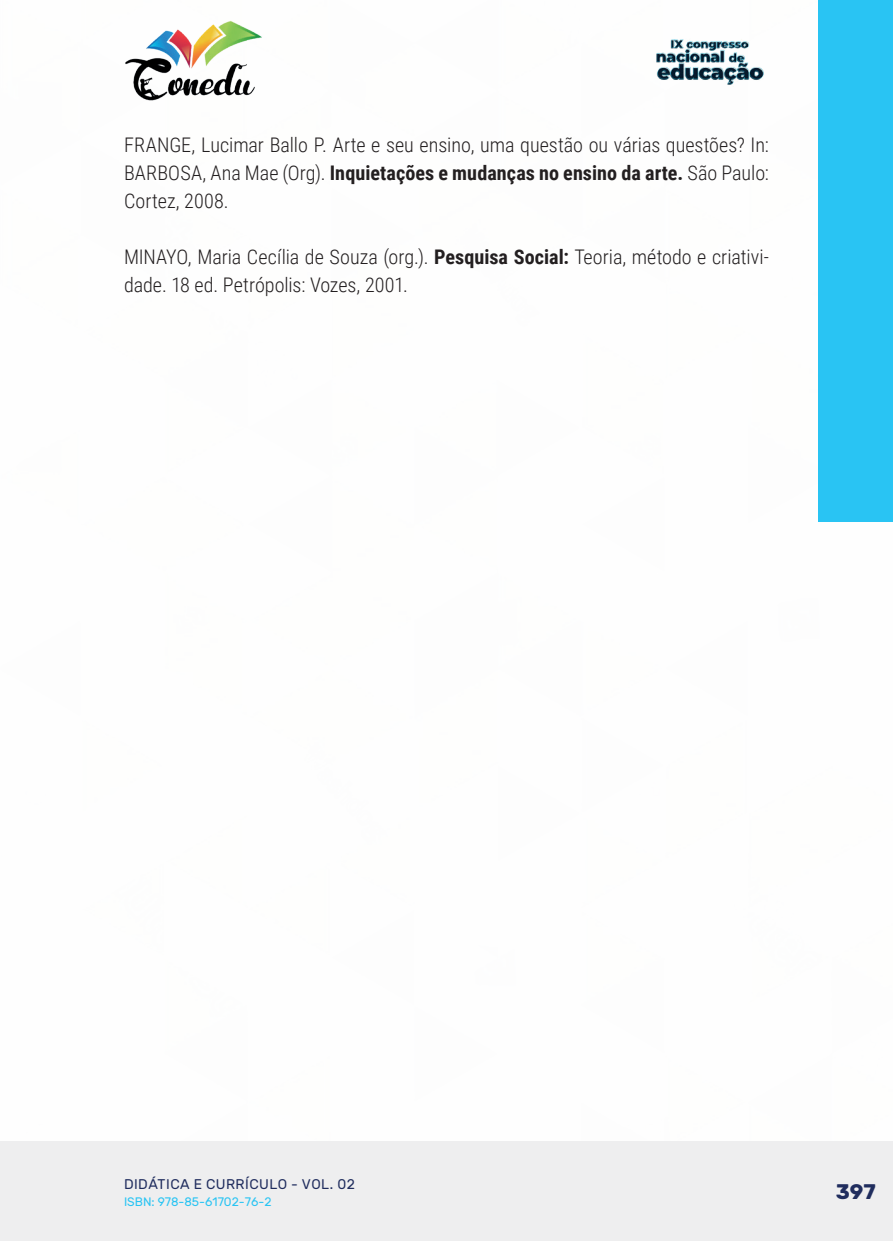
<style>
.page{position:relative;width:893px;height:1241px;background:#fff}
.page>*{position:absolute;margin:0;border:0;box-sizing:border-box;transform-origin:0 0}
.t1{font:700 21px "Rubik";color:#202d5e}
._17_REFERENCIAS{font:300 20.12px/28px "Roboto Condensed";color:#231f20;text-align:justify}
.t2{font:14px "Rubik";letter-spacing:.035em;color:#202d5e}
.t3{font:12.25px "Rubik";color:#29c4f3}
.s1{font-weight:700}
</style>
<div class="page">
<div style="left:0;top:1141px;width:893px;height:99px;background:#eeeeef"></div>
<div style="left:819px;top:0;width:74px;height:521px;background:#29c4f3"></div>
<img style="left:125px;top:20px;width:137px;height:81px">
<img style="left:656px;top:39px;width:108px;height:46px">
<p class="_17_REFERENCIAS" style="left:124px;top:130px;width:646px">FRANGE, Lucimar Ballo P. Arte e seu ensino, uma questão ou várias questões? In:<br>BARBOSA, Ana Mae (Org). <span class="s1">Inquietações e mudanças no ensino da arte.</span> São Paulo:<br>Cortez, 2008.</p>
<p class="_17_REFERENCIAS" style="left:124px;top:242px;width:646px">MINAYO, Maria Cecília de Souza (org.). <span class="s1">Pesquisa Social:</span> Teoria, método e criativi&shy;dade. 18 ed. Petrópolis: Vozes, 2001.</p>
<p class="t2" style="left:124px;top:1175px;width:232px">DIDÁTICA E CURRÍCULO - VOL. 02</p>
<p class="t3" style="left:124px;top:1194px;width:149px">ISBN: 978-85-61702-76-2</p>
<p class="t1" style="left:836px;top:1179px;width:42px">397</p>
</div>
